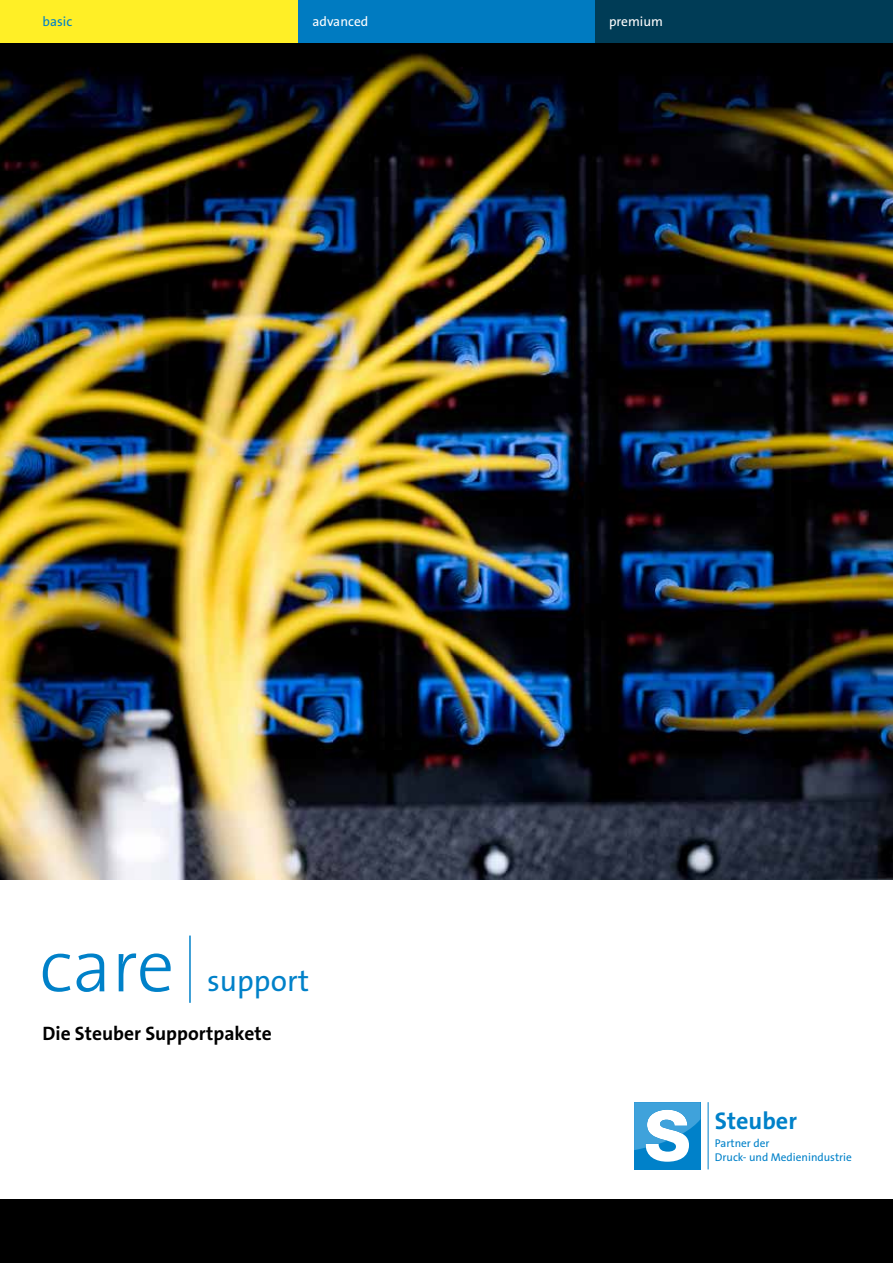
<style>
.page{position:relative;width:893px;height:1263px;background:#fff}
.page>*{position:absolute;margin:0;border:0;box-sizing:border-box;transform-origin:0 0}
.t1{font:300 75px "The Sans B3";color:#0081c9}
.t2{font:30px "The Sans B5 Plain";color:#0081c9}
.t3{font:700 24.15px "The Sans B7";color:#0081c9}
.t4{font:700 19.5px "The Sans B7";color:#000}
.t5{font:13.5px "The Sans B5 Plain";color:#fff}
.t6{font:13.5px "The Sans B5 Plain";color:#0081c9}
.t7{font:11.25px/13.5px "The Sans B5 Plain";color:#0081c9}
</style>
<div class="page">
<img style="left:0;top:43px;width:893px;height:837px">
<div style="left:0;top:906px;width:893px;height:357px;background:#000"></div>
<div style="left:0;top:880px;width:893px;height:319px;background:#fff"></div>
<hr style="left:708px;top:1102px;width:1px;height:67px;background:#0081c9">
<div style="left:634px;top:1102px;width:66px;height:67px;background:#0081c9"></div>
<svg style="left:634px;top:1102px;width:66px;height:60px"></svg>
<hr style="left:189px;top:935px;width:2px;height:68px;background:#0081c9">
<div style="left:0;top:0;width:298px;height:43px;background:#ffef26"></div>
<div style="left:298px;top:0;width:298px;height:43px;background:#007bc1"></div>
<div style="left:595px;top:0;width:298px;height:43px;background:#003c56"></div>
<p class="t6" style="left:43px;top:14px;width:31px">basic</p>
<p class="t5" style="left:313px;top:14px;width:57px">advanced</p>
<p class="t5" style="left:609px;top:14px;width:56px">premium</p>
<h1 class="t1" style="left:39px;top:927px;width:137px">care</h1>
<h2 class="t2" style="left:207px;top:966px;width:104px">support</h2>
<h3 class="t4" style="left:43px;top:1023px;width:231px">Die Steuber Supportpakete</h3>
<h3 class="t3" style="left:715px;top:1108px;width:84px">Steuber</h3>
<p class="t7" style="left:715px;top:1137px;width:139px">Partner der<br>Druck- und Medienindustrie</p>
</div>
